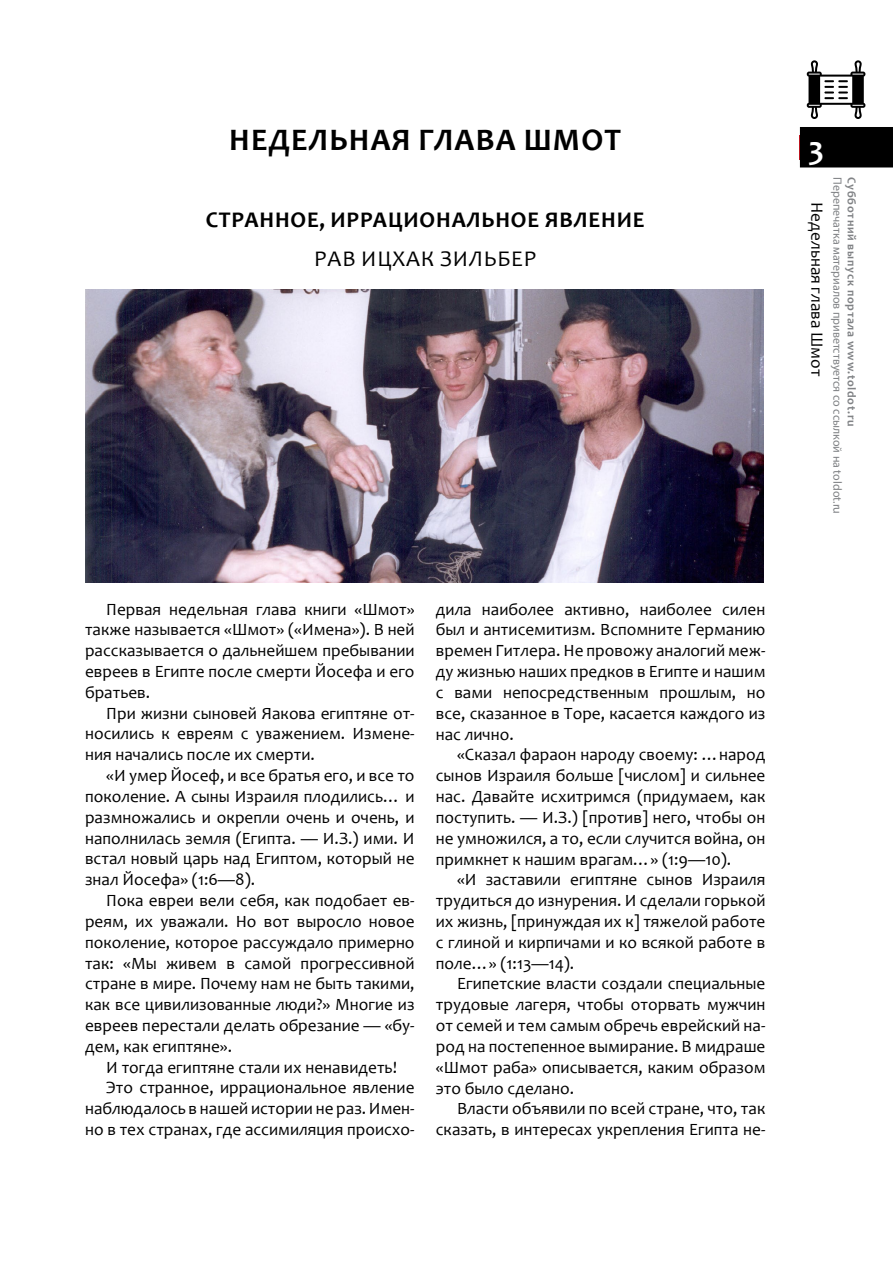
<style>
.page{position:relative;width:893px;height:1263px;background:#fff}
.page>*{position:absolute;margin:0;border:0;box-sizing:border-box;transform-origin:0 0}
.t1{font:700 33px "Candara";color:#fff}
.t2{font:700 31.5px "Candara";letter-spacing:.04em;color:#000}
.t3{font:700 22.5px "Candara";letter-spacing:.04em;color:#000}
.t4{font:22.5px "Candara";letter-spacing:.04em;color:#000}
.t5{font:17.25px/20.9px "Candara";color:#000;text-align:justify}
.t6{font:12px "Myriad Pro";color:#808285}
.t7{font:700 12px "Candara";letter-spacing:.06em;color:#808285}
</style>
<div class="page">
<div style="left:800px;top:127px;width:93px;height:40px;background:#000"></div>
<svg style="left:807px;top:60px;width:58px;height:59px"></svg>
<img style="left:85px;top:289px;width:679px;height:294px">
<h2 class="t2" style="left:229px;top:120px;width:393px">НЕДЕЛЬНАЯ ГЛАВА ШМОТ</h2>
<h3 class="t3" style="left:206px;top:206px;width:440px">СТРАННОЕ, ИРРАЦИОНАЛЬНОЕ ЯВЛЕНИЕ</h3>
<h3 class="t4" style="left:314px;top:245px;width:223px">РАВ ИЦХАК ЗИЛЬБЕР</h3>
<p class="t5" style="left:85px;top:598px;width:331px;text-indent:21px">Первая недельная глава книги «Шмот» также называется «Шмот» («Имена»). В ней рассказывается о дальнейшем пребывании евреев в Египте после смерти Йосефа и его братьев.</p>
<p class="t5" style="left:85px;top:702px;width:331px;text-indent:21px">При жизни сыновей Яакова египтяне от&shy;носились к евреям с уважением. Измене&shy;ния начались после их смерти.</p>
<p class="t5" style="left:85px;top:765px;width:331px;text-indent:21px">«И умер Йосеф, и все братья его, и все то поколение. А сыны Израиля плодились… и размножались и окрепли очень и очень, и наполнилась земля (Египта. — И.З.) ими. И встал новый царь над Египтом, который не знал Йосефа» (1:6—8).</p>
<p class="t5" style="left:85px;top:890px;width:331px;text-indent:21px">Пока евреи вели себя, как подобает ев&shy;реям, их уважали. Но вот выросло новое поколение, которое рассуждало примерно так: «Мы живем в самой прогрессивной стране в мире. Почему нам не быть такими, как все цивилизованные люди?» Многие из евреев перестали делать обрезание — «бу&shy;дем, как египтяне».</p>
<p class="t5" style="left:106px;top:1056px;width:292px">И тогда египтяне стали их ненавидеть!</p>
<p class="t5" style="left:106px;top:1077px;width:310px">Это странное, иррациональное явление</p>
<p class="t5" style="left:85px;top:1098px;width:331px">наблюдалось в нашей истории не раз. Имен-</p>
<p class="t5" style="left:85px;top:1119px;width:331px">но в тех странах, где ассимиляция происхо-</p>
<p class="t5" style="left:436px;top:598px;width:331px">дила наиболее активно, наиболее силен был и антисемитизм. Вспомните Германию времен Гитлера. Не провожу аналогий меж&shy;ду жизнью наших предков в Египте и нашим с вами непосредственным прошлым, но все, сказанное в Торе, касается каждого из нас лично.</p>
<p class="t5" style="left:436px;top:744px;width:331px;text-indent:21px">«Сказал фараон народу своему: …народ сынов Израиля больше [числом] и сильнее нас. Давайте исхитримся (придумаем, как поступить. — И.З.) [против] него, чтобы он не умножился, а то, если случится война, он примкнет к нашим врагам…» (1:9—10).</p>
<p class="t5" style="left:436px;top:869px;width:331px;text-indent:21px">«И заставили египтяне сынов Израиля трудиться до изнурения. И сделали горькой их жизнь, [принуждая их к] тяжелой работе с глиной и кирпичами и ко всякой работе в поле…» (1:13—14).</p>
<p class="t5" style="left:436px;top:973px;width:331px;text-indent:21px">Египетские власти создали специальные трудовые лагеря, чтобы оторвать мужчин от семей и тем самым обречь еврейский на&shy;род на постепенное вымирание. В мидраше «Шмот раба» описывается, каким образом это было сделано.</p>
<p class="t5" style="left:436px;top:1098px;width:331px;text-align:right">Власти объявили по всей стране, что, так сказать, в интересах укрепления Египта не-</p>
<h1 class="t1" style="left:808px;top:128px;width:17px">3</h1>
<p class="t5" style="left:828px;top:202px;width:176px;rotate:90deg">Недельная глава Шмот</p>
<p class="t6" style="left:845px;top:177px;width:338px;rotate:90deg">Перепечатка материалов приветствуется со ссылкой на toldot.ru</p>
<p class="t7" style="left:859px;top:177px;width:251px;rotate:90deg">Субботний выпуск портала www.toldot.ru</p>
</div>
